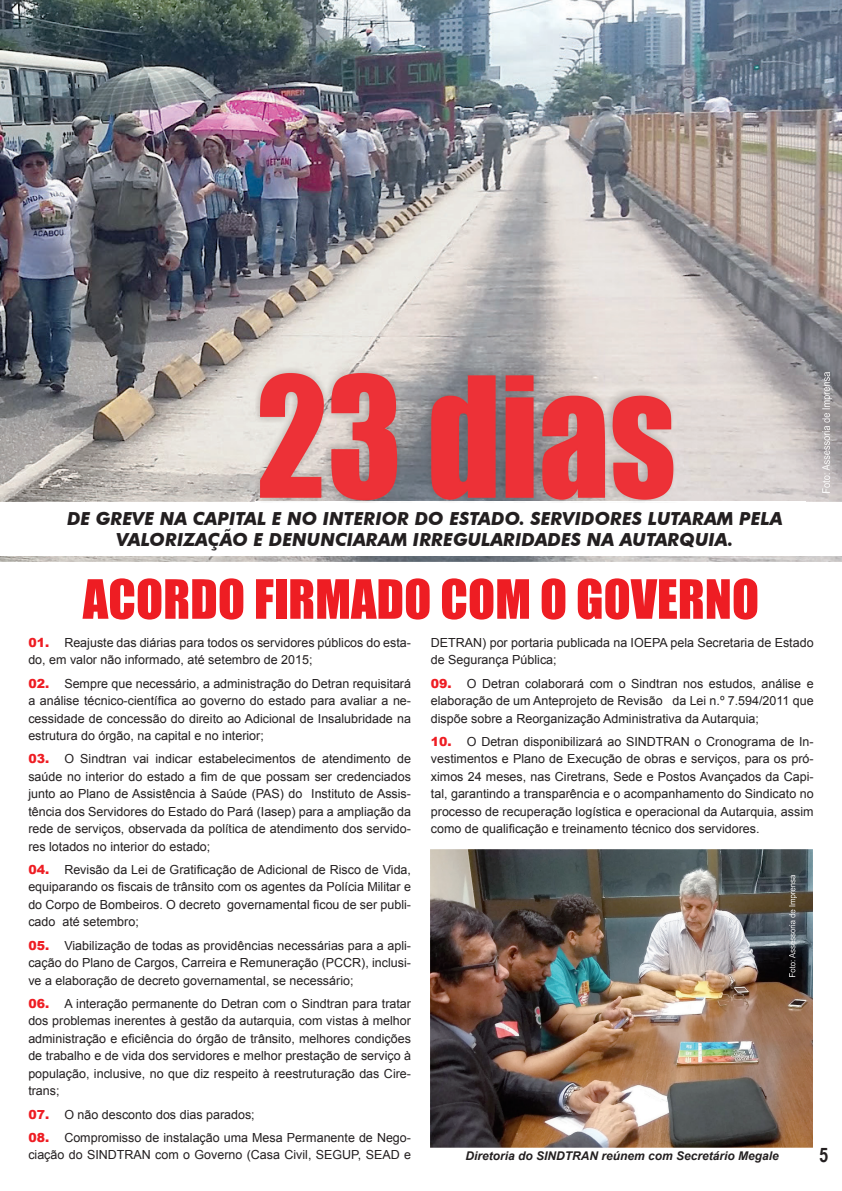
<style>
.page{position:relative;width:842px;height:1191px;background:#fff}
.page>*{position:absolute;margin:0;border:0;box-sizing:border-box;transform-origin:0 0}
.t1{font:50px "Impact";color:#ee1d23}
.t2{font:700 20px "Arial Narrow";color:#231f20}
.t3{font:italic 700 18px/21.6px "Futura BT";color:#231f20;text-align:center}
.t4{font:12.5px/17.5px "Arial";color:#231f20;text-align:justify}
.t5{font:italic 700 12px "Arial";color:#231f20}
.s1{font-weight:900;color:#ee1d23}
</style>
<div class="page">
<img style="left:430px;top:849px;width:383px;height:298px">
<img style="left:0;top:0;width:842px;height:562px">
<div style="left:0;top:502px;width:842px;height:53px;background:#fff"></div>
<img style="left:255px;top:364px;width:551px;height:139px">
<img style="left:823px;top:372px;width:8px;height:120px">
<img style="left:790px;top:875px;width:7px;height:101px">
<h3 class="t3" style="left:67px;top:507px;width:717px">DE GREVE NA CAPITAL E NO INTERIOR DO ESTADO. SERVIDORES LUTARAM PELA<br>VALORIZAÇÃO E DENUNCIARAM IRREGULARIDADES NA AUTARQUIA.</h3>
<h1 class="t1" style="left:83px;top:560px;width:678px">ACORDO FIRMADO COM O GOVERNO</h1>
<p class="t4" style="left:28px;top:634px;width:384px"><span class="s1">01.</span> Reajuste das diárias para todos os servidores públicos do esta&shy;do, em valor não informado, até setembro de 2015;</p>
<p class="t4" style="left:28px;top:674px;width:384px"><span class="s1">02.</span> Sempre que necessário, a administração do Detran requisitará a análise técnico-científica ao governo do estado para avaliar a ne&shy;cessidade de concessão do direito ao Adicional de Insalubridade na estrutura do órgão, na capital e no interior;</p>
<p class="t4" style="left:28px;top:750px;width:384px"><span class="s1">03.</span> O Sindtran vai indicar estabelecimentos de atendimento de saúde no interior do estado a fim de que possam ser credenciados junto ao Plano de Assistência à Saúde (PAS) do Instituto de Assis&shy;tência dos Servidores do Estado do Pará (Iasep) para a ampliação da rede de serviços, observada da política de atendimento dos servido&shy;res lotados no interior do estado;</p>
<p class="t4" style="left:28px;top:861px;width:384px"><span class="s1">04.</span> Revisão da Lei de Gratificação de Adicional de Risco de Vida, equiparando os fiscais de trânsito com os agentes da Polícia Militar e do Corpo de Bombeiros. O decreto governamental ficou de ser publi&shy;cado até setembro;</p>
<p class="t4" style="left:28px;top:936px;width:384px"><span class="s1">05.</span> Viabilização de todas as providências necessárias para a apli&shy;cação do Plano de Cargos, Carreira e Remuneração (PCCR), inclusi&shy;ve a elaboração de decreto governamental, se necessário;</p>
<p class="t4" style="left:28px;top:994px;width:384px"><span class="s1">06.</span> A interação permanente do Detran com o Sindtran para tratar dos problemas inerentes à gestão da autarquia, com vistas à melhor administração e eficiência do órgão de trânsito, melhores condições de trabalho e de vida dos servidores e melhor prestação de serviço à população, inclusive, no que diz respeito à reestruturação das Cire&shy;trans;</p>
<p class="t4" style="left:28px;top:1105px;width:228px"><span class="s1">07.</span> O não desconto dos dias parados;</p>
<p class="t4" style="left:28px;top:1128px;width:384px"><span class="s1">08.</span> Compromisso de instalação uma Mesa Permanente de Nego&shy;ciação do SINDTRAN com o Governo (Casa Civil, SEGUP, SEAD e</p>
<p class="t4" style="left:431px;top:634px;width:384px">DETRAN) por portaria publicada na IOEPA pela Secretaria de Estado de Segurança Pública;</p>
<p class="t4" style="left:431px;top:674px;width:384px"><span class="s1">09.</span> O Detran colaborará com o Sindtran nos estudos, análise e elaboração de um Anteprojeto de Revisão da Lei n.º 7.594/2011 que dispõe sobre a Reorganização Administrativa da Autarquia;</p>
<p class="t4" style="left:431px;top:733px;width:384px"><span class="s1">10.</span> O Detran disponibilizará ao SINDTRAN o Cronograma de In&shy;vestimentos e Plano de Execução de obras e serviços, para os pró&shy;ximos 24 meses, nas Ciretrans, Sede e Postos Avançados da Capi&shy;tal, garantindo a transparência e o acompanhamento do Sindicato no processo de recuperação logística e operacional da Autarquia, assim como de qualificação e treinamento técnico dos servidores.</p>
<p class="t5" style="left:465px;top:1148px;width:315px">Diretoria do SINDTRAN reúnem com Secretário Megale</p>
<h2 class="t2" style="left:819px;top:1140px;width:11px">5</h2>
</div>
